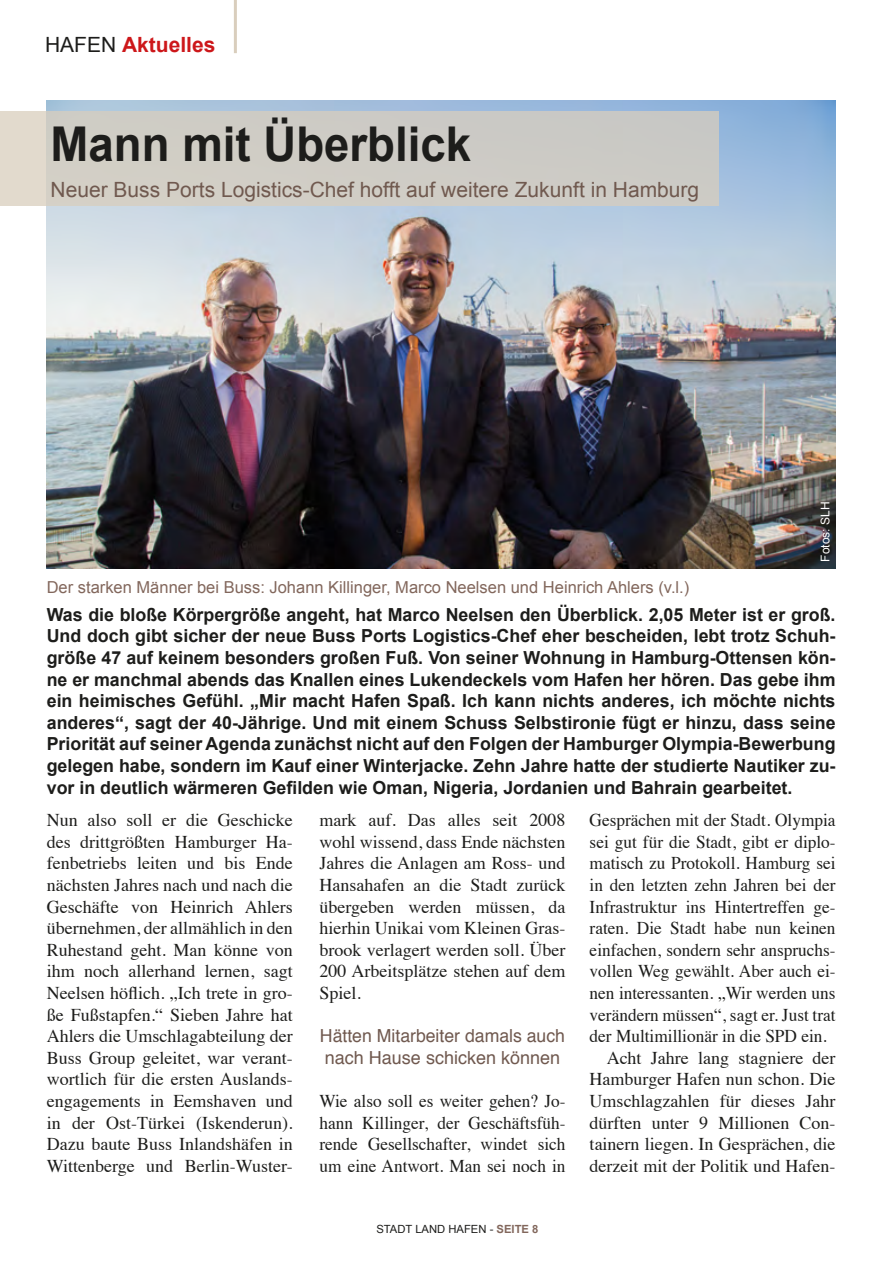
<style>
.page{position:relative;width:893px;height:1263px;background:#fff}
.page>*{position:absolute;margin:0;border:0;box-sizing:border-box;transform-origin:0 0}
.t1{font:700 48px "Arial";color:#1d1d1b;scale:.95 1}
.t2{font:21px "Arial";color:#70594f}
.t3{font:700 21px "Arial";color:#cd171a}
.t4{font:18px/21.6px "Times";color:#1d1d1b;text-align:justify}
.t5{font:700 18px/21.6px "Arial";color:#1d1d1b;text-align:justify}
.t6{font:18px/21.6px "Times";color:#1d1d1b;text-align:justify;scale:.96 1}
.t7{font:18px/21.6px "Helvetica";color:#70594f}
.t8{font:16.5px "Arial";color:#82675c}
.t9{font:12px "Arial";color:#fff}
.t10{font:11.25px "Arial";color:#1d1d1b}
.s1{font-weight:400;color:#1d1d1b}
.s2{font-weight:700;color:#82675c}
</style>
<div class="page">
<hr style="left:234px;top:0;width:3px;height:53px;background:#d9cebd">
<img style="left:46px;top:101px;width:789px;height:467px">
<div style="left:0;top:111px;width:719px;height:95px;background:linear-gradient(to right,#d7d2c7,#c8c7c4)"></div>
<p class="t3" style="left:45px;top:31px;width:172px"><span class="s1">HAFEN</span> Aktuelles</p>
<h1 class="t1" style="left:51px;top:113px;width:444px">Mann mit Überblick</h1>
<p class="t2" style="left:51px;top:176px;width:650px">Neuer Buss Ports Logistics-Chef hofft auf weitere Zukunft in Hamburg</p>
<p class="t9" style="left:818px;top:562px;width:62px;rotate:-90deg">Fotos: SLH</p>
<p class="t8" style="left:47px;top:576px;width:644px">Der starken Männer bei Buss: Johann Killinger, Marco Neelsen und Heinrich Ahlers (v.l.)</p>
<p class="t5" style="left:47px;top:604px;width:790px">Was die bloße Körpergröße angeht, hat Marco Neelsen den Überblick. 2,05 Meter ist er groß.<br>Und doch gibt sicher der neue Buss Ports Logistics-Chef eher bescheiden, lebt trotz Schuh&shy;größe 47 auf keinem besonders großen Fuß. Von seiner Wohnung in Hamburg-Ottensen kön&shy;ne er manchmal abends das Knallen eines Lukendeckels vom Hafen her hören. Das gebe ihm ein heimisches Gefühl. „Mir macht Hafen Spaß. Ich kann nichts anderes, ich möchte nichts anderes“, sagt der 40-Jährige. Und mit einem Schuss Selbstironie fügt er hinzu, dass seine Priorität auf seiner Agenda zunächst nicht auf den Folgen der Hamburger Olympia-Bewerbung gelegen habe, sondern im Kauf einer Winterjacke. Zehn Jahre hatte der studierte Nautiker zu&shy;vor in deutlich wärmeren Gefilden wie Oman, Nigeria, Jordanien und Bahrain gearbeitet.</p>
<p class="t4" style="left:47px;top:808px;width:247px">Nun also soll er die Geschicke des drittgrößten Hamburger Ha&shy;fenbetriebs leiten und bis Ende nächsten Jahres nach und nach die Geschäfte von Heinrich Ahlers übernehmen, der allmählich in den Ruhestand geht. Man könne von ihm noch allerhand lernen, sagt Neelsen höflich. „Ich trete in gro&shy;ße Fußstapfen.“ Sieben Jahre hat Ahlers die Umschlagabteilung der Buss Group geleitet, war verant&shy;wortlich für die ersten Auslands&shy;engagements in Eemshaven und in der Ost-Türkei (Iskenderun).<br>Dazu baute Buss Inlandshäfen in Wittenberge und Berlin-Wuster-</p>
<p class="t4" style="left:320px;top:808px;width:247px">mark auf. Das alles seit 2008 wohl wissend, dass Ende nächsten Jahres die Anlagen am Ross- und Hansahafen an die Stadt zurück übergeben werden müssen, da hierhin Unikai vom Kleinen Gras&shy;brook verlagert werden soll. Über 200 Arbeitsplätze stehen auf dem Spiel.</p>
<p class="t7" style="left:320px;top:1026px;width:247px">Hätten Mitarbeiter damals auch nach Hause schicken können</p>
<p class="t6" style="left:320px;top:1089px;width:258px">Wie also soll es weiter gehen? Jo&shy;hann Killinger, der Geschäftsfüh&shy;rende Gesellschafter, windet sich um eine Antwort. Man sei noch in</p>
<p class="t10" style="left:376px;top:1221px;width:164px">STADT LAND HAFEN - <span class="s2">SEITE 8</span></p>
<p class="t6" style="left:590px;top:808px;width:258px">Gesprächen mit der Stadt. Olympia</p>
<p class="t6" style="left:590px;top:829px;width:258px">sei gut für die Stadt, gibt er diplo-</p>
<p class="t6" style="left:590px;top:851px;width:258px">matisch zu Protokoll. Hamburg sei</p>
<p class="t6" style="left:590px;top:873px;width:258px">in den letzten zehn Jahren bei der</p>
<p class="t6" style="left:590px;top:894px;width:258px">Infrastruktur ins Hintertreffen ge-</p>
<p class="t6" style="left:590px;top:916px;width:258px">raten. Die Stadt habe nun keinen</p>
<p class="t6" style="left:590px;top:937px;width:258px">einfachen, sondern sehr anspruchs-</p>
<p class="t6" style="left:590px;top:959px;width:258px">vollen Weg gewählt. Aber auch ei-</p>
<p class="t6" style="left:590px;top:981px;width:258px">nen interessanten. „Wir werden uns</p>
<p class="t6" style="left:590px;top:1002px;width:258px">verändern müssen“, sagt er. Just trat</p>
<p class="t6" style="left:590px;top:1024px;width:249px">der Multimillionär in die SPD ein.</p>
<p class="t4" style="left:607px;top:1045px;width:230px">Acht Jahre lang stagniere der</p>
<p class="t4" style="left:590px;top:1067px;width:247px">Hamburger Hafen nun schon. Die</p>
<p class="t4" style="left:590px;top:1089px;width:247px">Umschlagzahlen für dieses Jahr</p>
<p class="t4" style="left:590px;top:1110px;width:247px">dürften unter 9 Millionen Con-</p>
<p class="t4" style="left:590px;top:1132px;width:247px">tainern liegen. In Gesprächen, die</p>
<p class="t4" style="left:590px;top:1153px;width:247px">derzeit mit der Politik und Hafen-</p>
</div>
